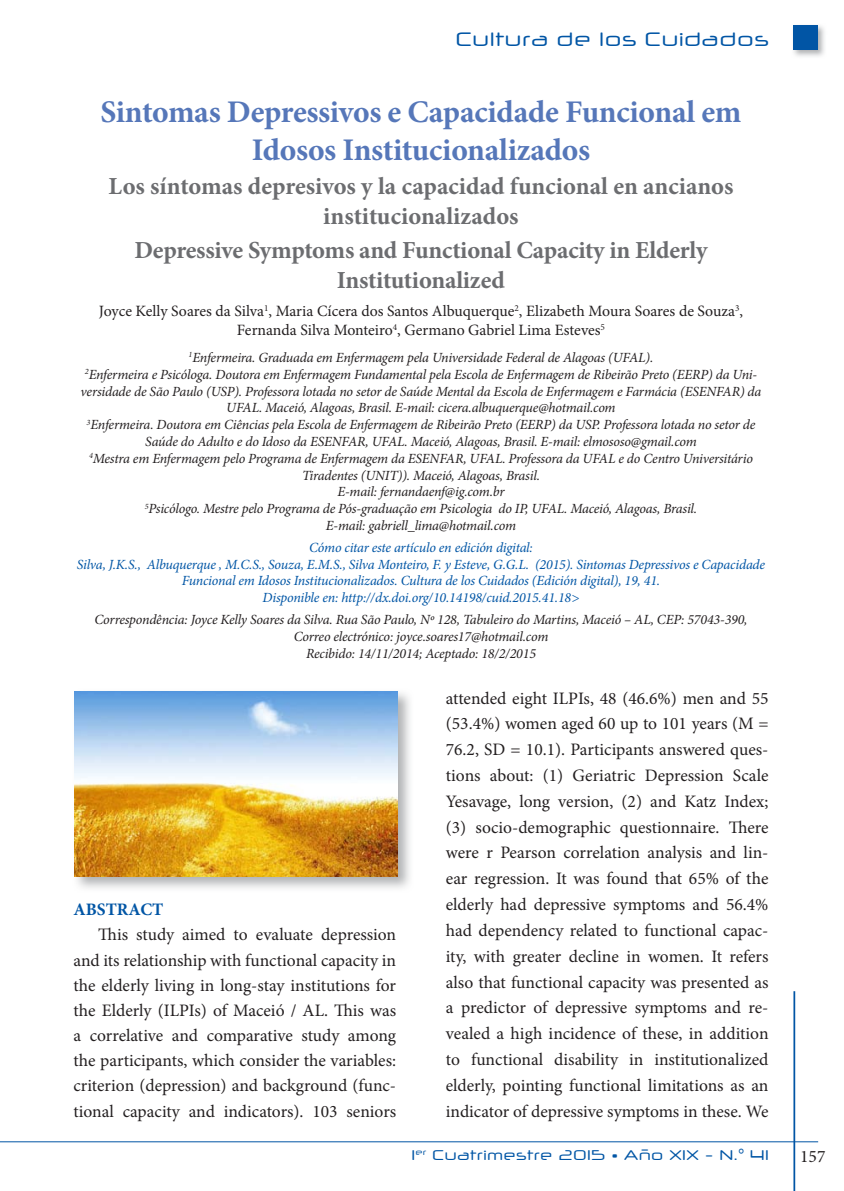
<style>
.page{position:relative;width:844px;height:1191px;background:#fff}
.page>*{position:absolute;margin:0;border:0;box-sizing:border-box;transform-origin:0 0}
.t1{font:700 31.5px/37.8px "Minion Pro";letter-spacing:-.01em;color:#5677b9;text-align:center}
.t2{font:700 24.5px/29.4px "Minion Pro";letter-spacing:-.005em;color:#6c6d70;text-align:center}
.t3{font:19.25px "Neuropol X Free";color:#0155a5}
.t4{font:17.5px/25.9px "Minion Pro";color:#231f20;text-align:justify}
.t5{font:700 17.5px "Minion Pro";color:#0155a5}
.t6{font:15.75px/18.9px "Minion Pro";color:#231f20;text-align:center}
.t7{font:italic 14px/16.8px "Minion Pro";letter-spacing:-.015em;color:#231f20;text-align:center}
.t8{font:italic 14px/16.8px "Minion Pro";letter-spacing:-.015em;color:#0155a5;text-align:center}
.t9{font:14px "Neuropol X Free";color:#0155a5}
</style>
<div class="page">
<hr style="left:793px;top:991px;width:2px;height:200px;background:#0155a5">
<hr style="left:0;top:1141px;width:818px;height:1px;background:#0155a5">
<img style="left:793px;top:25px;width:32px;height:32px">
<div style="left:793px;top:25px;width:25px;height:25px;background:#0155a5"></div>
<img style="left:74px;top:691px;width:336px;height:197px">
<img style="left:74px;top:691px;width:323px;height:185px">
<h3 class="t3" style="left:455px;top:27px;width:315px">Cultura de los Cuidados</h3>
<h1 class="t1" style="left:101px;top:93px;width:642px">Sintomas Depressivos e Capacidade Funcional em<br>Idosos Institucionalizados</h1>
<h2 class="t2" style="left:108px;top:171px;width:626px">Los síntomas depresivos y la capacidad funcional en ancianos institucionalizados</h2>
<h2 class="t2" style="left:134px;top:235px;width:574px">Depressive Symptoms and Functional Capacity in Elderly<br>Institutionalized</h2>
<p class="t6" style="left:99px;top:302px;width:645px">Joyce Kelly Soares da Silva<sup>1</sup>, Maria Cícera dos Santos Albuquerque<sup>2</sup>, Elizabeth Moura Soares de Souza<sup>3</sup>,<br>Fernanda Silva Monteiro<sup>4</sup>, Germano Gabriel Lima Esteves<sup>5</sup></p>
<p class="t7" style="left:81px;top:349px;width:682px"><sup>1</sup>Enfermeira. Graduada em Enfermagem pela Universidade Federal de Alagoas (UFAL).<br><sup>2</sup>Enfermeira e Psicóloga. Doutora em Enfermagem Fundamental pela Escola de Enfermagem de Ribeirão Preto (EERP) da Uni&shy;versidade de São Paulo (USP). Professora lotada no setor de Saúde Mental da Escola de Enfermagem e Farmácia (ESENFAR) da UFAL. Maceió, Alagoas, Brasil. E-mail: cicera.albuquerque@hotmail.com<br><sup>3</sup>Enfermeira. Doutora em Ciências pela Escola de Enfermagem de Ribeirão Preto (EERP) da USP. Professora lotada no setor de Saúde do Adulto e do Idoso da ESENFAR, UFAL. Maceió, Alagoas, Brasil. E-mail: elmososo@gmail.com<br><sup>4</sup>Mestra em Enfermagem pelo Programa de Enfermagem da ESENFAR, UFAL. Professora da UFAL e do Centro Universitário Tiradentes (UNIT)). Maceió, Alagoas, Brasil.<br>E-mail: fernandaenf@ig.com.br<br><sup>5</sup>Psicólogo. Mestre pelo Programa de Pós-graduação em Psicologia do IP, UFAL. Maceió, Alagoas, Brasil.<br>E-mail: gabriell_lima@hotmail.com</p>
<p class="t8" style="left:77px;top:539px;width:689px">Cómo citar este artículo en edición digital:<br>Silva, J.K.S., Albuquerque , M.C.S., Souza, E.M.S., Silva Monteiro, F. y Esteve, G.G.L. (2015). Sintomas Depressivos e Capacidade Funcional em Idosos Institucionalizados. Cultura de los Cuidados (Edición digital), 19, 41.<br>Disponible en: http://dx.doi.org/10.14198/cuid.2015.41.18&gt;</p>
<p class="t7" style="left:94px;top:611px;width:654px">Correspondência: Joyce Kelly Soares da Silva. Rua São Paulo, Nº 128, Tabuleiro do Martins, Maceió – AL, CEP: 57043-390,<br>Correo electrónico: joyce.soares17@hotmail.com<br>Recibido: 14/11/2014; Aceptado: 18/2/2015</p>
<p class="t5" style="left:73px;top:897px;width:91px">ABSTRACT</p>
<p class="t4" style="left:73px;top:922px;width:324px;line-height:25.2px;text-indent:25px">This study aimed to evaluate depression and its relationship with functional capacity in the elderly living in long-stay institutions for the Elderly (ILPIs) of Maceió / AL. This was a correlative and comparative study among the participants, which consider the variables: criterion (depression) and background (func&shy;tional capacity and indicators). 103 seniors</p>
<p class="t4" style="left:445px;top:685px;width:324px">attended eight ILPIs, 48 (46.6%) men and 55 (53.4%) women aged 60 up to 101 years (M = 76.2, SD = 10.1). Participants answered ques&shy;tions about: (1) Geriatric Depression Scale Yesavage, long version, (2) and Katz Index; (3) socio-demographic questionnaire. There were r Pearson correlation analysis and lin&shy;ear regression. It was found that 65% of the elderly had depressive symptoms and 56.4% had dependency related to functional capac&shy;ity, with greater decline in women. It refers also that functional capacity was presented as a predictor of depressive symptoms and re&shy;vealed a high incidence of these, in addition to functional disability in institutionalized elderly, pointing functional limitations as an indicator of depressive symptoms in these. We</p>
<p class="t9" style="left:411px;top:1146px;width:359px">1<sup>er</sup> Cuatrimestre 2015 • Año XIX - N.° 41</p>
<p class="t4" style="left:800px;top:1143px;width:27px">157</p>
</div>
